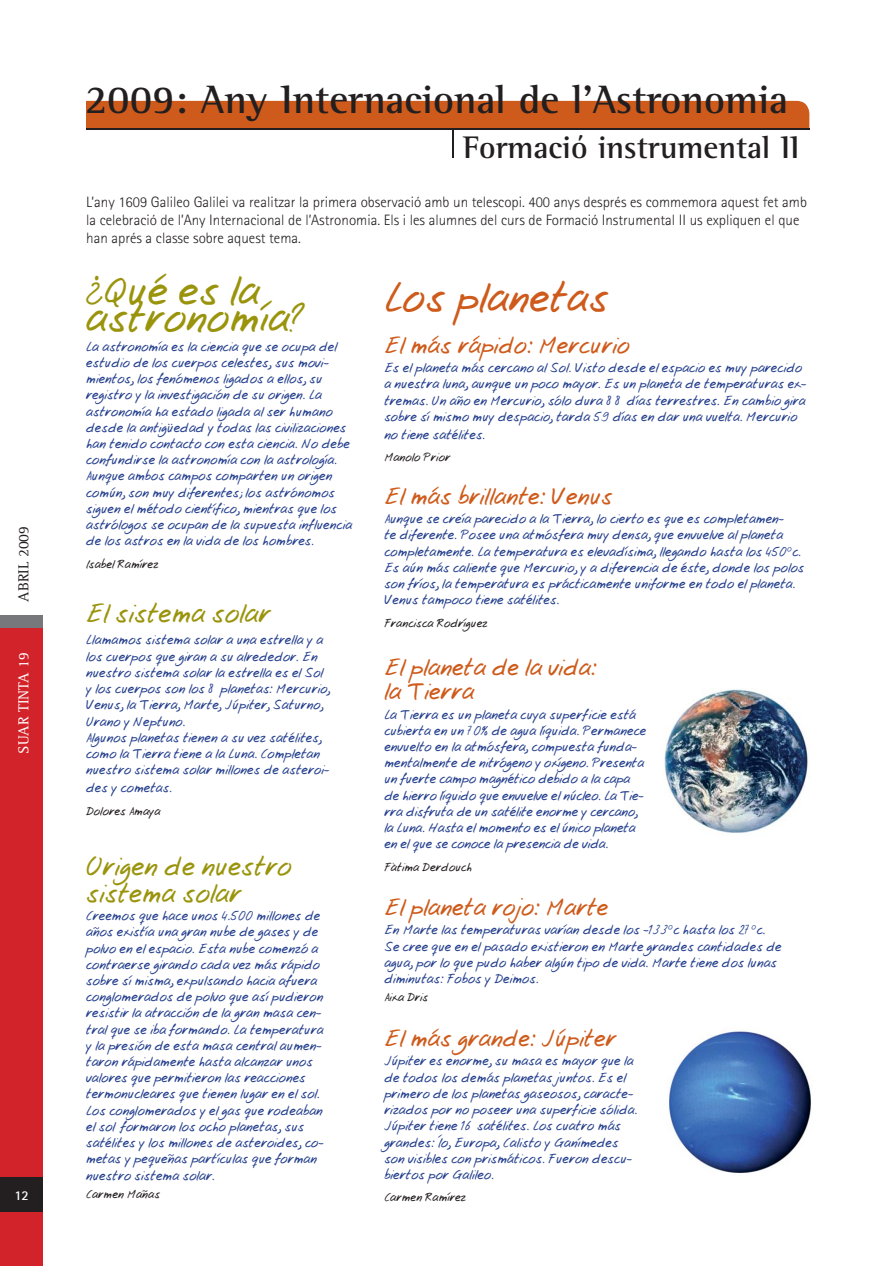
<style>
.page{position:relative;width:892px;height:1266px;background:#fff}
.page>*{position:absolute;margin:0;border:0;box-sizing:border-box;transform-origin:0 0}
.t1{font:42px "Josschrift";color:#9a940c}
.t2{font:42px "Josschrift";color:#ce5b1b}
.t3{font:700 40.5px "Rotis Semi Serif";color:#231f20}
.t4{font:700 31.95px "Rotis Semi Serif";color:#231f20}
.t5{font:27px/27px "Josschrift";color:#9a940c}
.t6{font:24px/24px "Josschrift";color:#ce5b1b}
.t7{font:300 15px/18px "Rotis Sans Serif";color:#231f20}
.t8{font:15px "Rotis Serif";color:#fff}
.t9{font:15px "Rotis Serif";color:#231f20}
.t10{font:13.5px/16.2px "Josschrift";color:#25408e}
.t11{font:700 13.5px "Rotis Sans Serif";color:#fff}
.t12{font:12px "Josschrift";color:#231f20}
</style>
<div class="page">
<div style="left:0;top:615px;width:43px;height:21px;background:#77787b"></div>
<div style="left:0;top:628px;width:43px;height:637px;background:#d2232a"></div>
<div style="left:0;top:1177px;width:43px;height:34px;background:#231f20"></div>
<div style="left:86px;top:101px;width:723px;height:27px;background:#ce5b1b"></div>
<img style="left:668px;top:1031px;width:143px;height:142px">
<img style="left:663px;top:689px;width:145px;height:144px">
<hr style="left:452px;top:129px;width:2px;height:28px;background:#231f20">
<hr style="left:86px;top:128px;width:723px;height:2px;background:#231f20">
<p class="t9" style="left:18px;top:601px;width:77px;rotate:-90deg">ABRIL 2009</p>
<p class="t8" style="left:18px;top:753px;width:103px;rotate:-90deg">SUAR TINTA 19</p>
<p class="t11" style="left:14px;top:1190px;width:16px">12</p>
<h2 class="t3" style="left:85px;top:85px;width:705px">2009: Any Internacional de l’Astronomia</h2>
<h3 class="t4" style="left:463px;top:136px;width:338px">Formació instrumental II</h3>
<p class="t7" style="left:86px;top:194px;width:722px">L’any 1609 Galileo Galilei va realitzar la primera observació amb un telescopi. 400 anys després es commemora aquest fet amb la celebració de l’Any Internacional de l’Astronomia. Els i les alumnes del curs de Formació Instrumental II us expliquen el que han aprés a classe sobre aquest tema.</p>
<h1 class="t1" style="left:86px;top:265px;width:175px">¿Qué es la</h1>
<h1 class="t1" style="left:86px;top:292px;width:223px">astronomía?</h1>
<p class="t10" style="left:86px;top:339px;width:267px">La astronomía es la ciencia que se ocupa del estudio de los cuerpos celestes, sus movi&shy;mientos, los fenómenos ligados a ellos, su registro y la investigación de su origen. La astronomía ha estado ligada al ser humano desde la antigüedad y todas las civilizaciones han tenido contacto con esta ciencia. No debe confundirse la astronomía con la astrología.<br>Aunque ambos campos comparten un origen común, son muy diferentes; los astrónomos siguen el método científ ico, mientras que los astrólogos se ocupan de la supuesta inf luencia de los astros en la vida de los hombres.</p>
<p class="t12" style="left:86px;top:556px;width:74px">Isabel Ramírez</p>
<h3 class="t5" style="left:86px;top:601px;width:186px">El sistema solar</h3>
<p class="t10" style="left:86px;top:632px;width:246px">Llamamos sistema solar a una estrella y a los cuerpos que giran a su alrededor. En nuestro sistema solar la estrella es el Sol y los cuerpos son los 8 planetas: Mercurio, Venus, la Tierra, Marte, Júpiter, Saturno, Urano y Neptuno.<br>Algunos planetas tienen a su vez satélites, como la Tierra tiene a la Luna. Completan nuestro sistema solar millones de asteroi-</p>
<p class="t10" style="left:86px;top:780px;width:88px">des y cometas.</p>
<p class="t12" style="left:86px;top:803px;width:76px">Dolores Amaya</p>
<h3 class="t5" style="left:86px;top:854px;width:207px">Origen de nuestro sistema solar</h3>
<p class="t10" style="left:86px;top:908px;width:239px">Creemos que hace unos 4.500 millones de años existía una gran nube de gases y de polvo en el espacio. Esta nube comenzó a contraerse girando cada vez más rápido sobre sí misma, expulsando hacia afuera conglomerados de polvo que así pudieron resistir la atracción de la gran masa cen&shy;tral que se iba formando. La temperatura y la presión de esta masa central aumen&shy;taron rápidamente hasta alcanzar unos valores que permitieron las reacciones termonucleares que tienen lugar en el sol.<br>Los conglomerados y el gas que rodeaban el sol formaron los ocho planetas, sus satélites y los millones de asteroides, co&shy;metas y pequeñas partículas que forman nuestro sistema solar.</p>
<p class="t12" style="left:86px;top:1185px;width:76px">Carmen Mañas</p>
<h1 class="t2" style="left:384px;top:272px;width:226px">Los planetas</h1>
<h3 class="t6" style="left:384px;top:334px;width:247px">El más rápido: Mercurio</h3>
<p class="t10" style="left:384px;top:360px;width:423px">Es el planeta más cercano al Sol. Visto desde el espacio es muy parecido a nuestra luna, aunque un poco mayor. Es un planeta de temperaturas ex&shy;tremas. Un año en Mercurio, sólo dura 88 días terrestres. En cambio gira sobre sí mismo muy despacio, tarda 59 días en dar una vuelta. Mercurio</p>
<p class="t10" style="left:384px;top:427px;width:103px">no tiene satélites.</p>
<p class="t12" style="left:384px;top:450px;width:68px">Manolo Prior</p>
<h3 class="t6" style="left:384px;top:485px;width:230px">El más brillante: Venus</h3>
<p class="t10" style="left:384px;top:511px;width:421px">Aunque se creía parecido a la Tierra, lo cierto es que es completamen-<br>te diferente. Posee una atmósfera muy densa, que envuelve al planeta completamente. La temperatura es elevadísima, llegando hasta los 450ºc.<br>Es aún más caliente que Mercurio, y a diferencia de éste, donde los polos son fríos, la temperatura es prácticamente uniforme en todo el planeta.<br>Venus tampoco tiene satélites.</p>
<p class="t12" style="left:384px;top:615px;width:105px">Francisca Rodríguez</p>
<h3 class="t6" style="left:384px;top:656px;width:214px">El planeta de la vida: la Tierra</h3>
<p class="t10" style="left:384px;top:706px;width:263px">La Tierra es un planeta cuya superf icie está cubierta en un 70% de agua líquida. Permanece envuelto en la atmósfera, compuesta funda&shy;mentalmente de nitrógeno y oxígeno. Presenta un fuerte campo magnético debido a la capa de hierro líquido que envuelve el núcleo. La Tie&shy;rra disfruta de un satélite enorme y cercano, la Luna. Hasta el momento es el único planeta en el que se conoce la presencia de vida.</p>
<p class="t12" style="left:384px;top:859px;width:89px">Fàtima Derdouch</p>
<h3 class="t6" style="left:384px;top:896px;width:226px">El planeta rojo: Marte</h3>
<p class="t10" style="left:384px;top:922px;width:399px">En Marte las temperaturas varían desde los -133ºc hasta los 27ºc.<br>Se cree que en el pasado existieron en Marte grandes cantidades de agua, por lo que pudo haber algún tipo de vida. Marte tiene dos lunas diminutas: Fobos y Deimos.</p>
<p class="t12" style="left:384px;top:989px;width:46px">Aixa Dris</p>
<h3 class="t6" style="left:384px;top:1027px;width:233px">El más grande: Júpiter</h3>
<p class="t10" style="left:384px;top:1053px;width:255px">Júpiter es enorme, su masa es mayor que la de todos los demás planetas juntos. Es el primero de los planetas gaseosos, caracte&shy;rizados por no poseer una superf icie sólida.<br>Júpiter tiene 16 satélites. Los cuatro más grandes: Ío, Europa, Calisto y Ganímedes son visibles con prismáticos. Fueron descu&shy;biertos por Galileo.</p>
<p class="t12" style="left:384px;top:1189px;width:83px">Carmen Ramírez</p>
</div>
